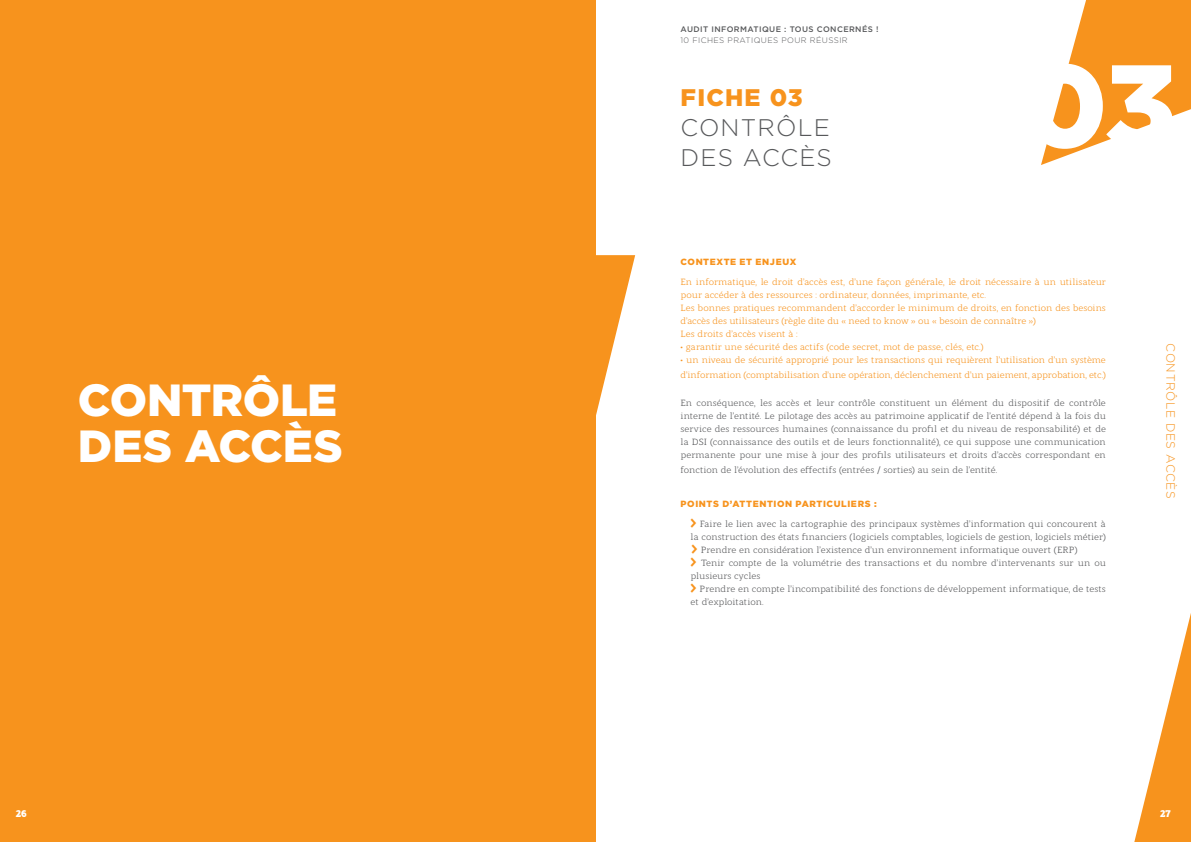
<style>
.page{position:relative;width:1191px;height:842px;background:#fff}
.page>*{position:absolute;margin:0;border:0;box-sizing:border-box;transform-origin:0 0}
.t1{font:900 117px "Gotham";color:#fff}
.t2{font:900 45px/45px "Gotham";letter-spacing:-.01em;color:#fff}
.t3{font:300 24px/30.2px "Gotham";letter-spacing:.05em;color:#57585a}
.t4{font:900 24px "Gotham";letter-spacing:.05em;color:#f7931d}
.t5{font:300 12px "Gotham";letter-spacing:.05em;color:#f7931d}
.t6{font:900 10px "Modum";color:#fff}
.t7{font:9px/13px "Modum";letter-spacing:-.005em;color:#57585a;text-align:justify}
.t8{font:9px/13px "Modum";letter-spacing:-.005em;color:#f7931d}
.t9{font:900 9px "Gotham";letter-spacing:.065em;color:#f7931d}
.t10{font:500 8px "Gotham";letter-spacing:.05em;color:#57585a}
.t11{font:300 8px "Gotham";letter-spacing:.05em;color:#57585a}
</style>
<div class="page">
<svg style="left:1041px;top:0;width:150px;height:165px"></svg>
<svg style="left:1134px;top:613px;width:57px;height:229px"></svg>
<svg style="left:595px;top:255px;width:40px;height:412px"></svg>
<div style="left:0;top:0;width:595px;height:842px;background:#f7931d"></div>
<h2 class="t2" style="left:78px;top:378px;width:266px">CONTRÔLE<br>DES ACCÈS</h2>
<p class="t6" style="left:16px;top:805px;width:13px">26</p>
<p class="t10" style="left:680px;top:24px;width:199px">AUDIT INFORMATIQUE : TOUS CONCERNÉS !</p>
<p class="t11" style="left:680px;top:35px;width:169px">10 FICHES PRATIQUES POUR RÉUSSIR</p>
<h3 class="t4" style="left:680px;top:83px;width:124px">FICHE 03</h3>
<h3 class="t3" style="left:680px;top:113px;width:153px">CONTRÔLE<br>DES ACCÈS</h3>
<h1 class="t1" style="left:1022px;top:35px;width:156px">03</h1>
<p class="t9" style="left:680px;top:256px;width:117px">CONTEXTE ET ENJEUX</p>
<p class="t8" style="left:680px;top:274px;width:427px">En informatique, le droit d’accès est, d’une façon générale, le droit nécessaire à un utilisateur pour accéder à des ressources : ordinateur, données, imprimante, etc.<br>Les bonnes pratiques recommandent d’accorder le minimum de droits, en fonction des besoins d’accès des utilisateurs (règle dite du « need to know » ou « besoin de connaître »)<br>Les droits d’accès visent à :</p>
<p class="t8" style="left:680px;top:339px;width:304px">• garantir une sécurité des actifs (code secret, mot de passe, clés, etc.)</p>
<p class="t8" style="left:680px;top:351px;width:427px;line-height:15px">• un niveau de sécurité approprié pour les transactions qui requièrent l’utilisation d’un système d’information (comptabilisation d’une opération, déclenchement d’un paiement, approbation, etc.)</p>
<p class="t7" style="left:680px;top:395px;width:427px">En conséquence, les accès et leur contrôle constituent un élément du dispositif de contrôle interne de l’entité. Le pilotage des accès au patrimoine applicatif de l’entité dépend à la fois du service des ressources humaines (connaissance du profil et du niveau de responsabilité) et de la DSI (connaissance des outils et de leurs fonctionnalité), ce qui suppose une communication permanente pour une mise à jour des profils utilisateurs et droits d’accès correspondant en</p>
<p class="t7" style="left:680px;top:462px;width:318px">fonction de l’évolution des effectifs (entrées / sorties) au sein de l’entité.</p>
<p class="t9" style="left:680px;top:498px;width:198px">POINTS D’ATTENTION PARTICULIERS :</p>
<p class="t7" style="left:699px;top:517px;width:408px">Faire le lien avec la cartographie des principaux systèmes d’information qui concourent à</p>
<p class="t7" style="left:690px;top:530px;width:417px">la construction des états financiers (logiciels comptables, logiciels de gestion, logiciels métier)</p>
<p class="t7" style="left:700px;top:543px;width:378px">Prendre en considération l’existence d’un environnement informatique ouvert (ERP)</p>
<p class="t7" style="left:701px;top:556px;width:406px">Tenir compte de la volumétrie des transactions et du nombre d’intervenants sur un ou</p>
<p class="t7" style="left:690px;top:569px;width:71px">plusieurs cycles</p>
<p class="t7" style="left:699px;top:582px;width:408px">Prendre en compte l’incompatibilité des fonctions de développement informatique, de tests</p>
<p class="t7" style="left:690px;top:595px;width:75px">et d’exploitation.</p>
<h3 class="t5" style="left:1177px;top:343px;width:157px;rotate:90deg">CONTRÔLE DES ACCÈS</h3>
<p class="t6" style="left:1160px;top:805px;width:12px">27</p>
</div>
